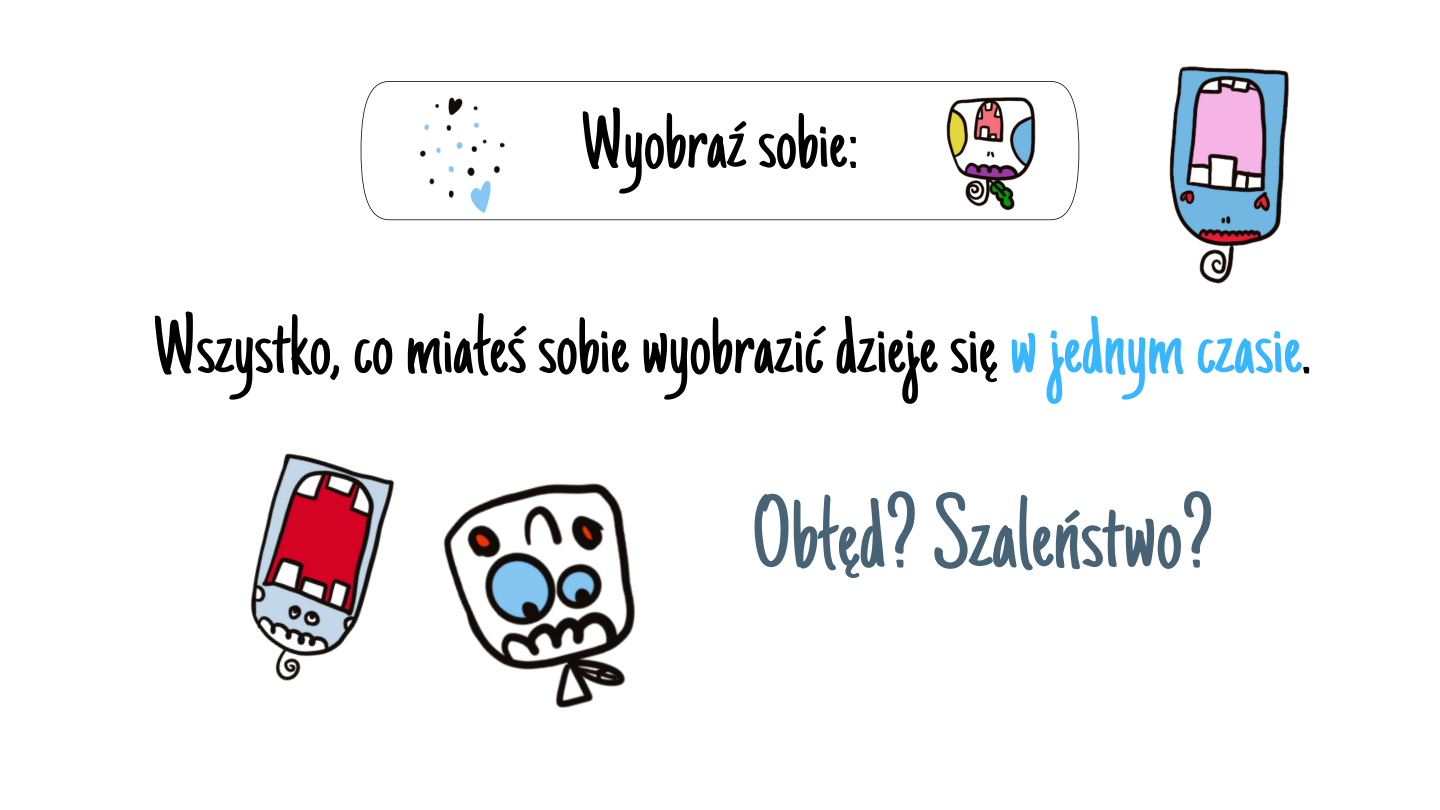
<style>
.page{position:relative;width:1440px;height:810px;background:#fff}
.page>*{position:absolute;margin:0;border:0;box-sizing:border-box;transform-origin:0 0}
.t1{font:104px "Just Another Hand";color:#486276}
.t2{font:86.1px "Just Another Hand";color:#000}
.t3{font:84.3px "Just Another Hand";color:#000}
.s1{color:#38b6ff}
</style>
<div class="page">
<svg style="left:361px;top:81px;width:718px;height:139px"></svg>
<img style="left:450px;top:483px;width:186px;height:226px">
<img style="left:400px;top:81px;width:128px;height:139px">
<img style="left:925px;top:81px;width:126px;height:139px">
<img style="left:1169px;top:66px;width:120px;height:218px">
<img style="left:250px;top:453px;width:200px;height:228px">
<p class="t3" style="left:581px;top:108px;width:280px">Wyobraź sobie:</p>
<p class="t2" style="left:153px;top:312px;width:1160px">Wszystko, co miałeś sobiewyobrazić dzieje się<span class="s1">wjednym czasie</span>.</p>
<p class="t1" style="left:752px;top:493px;width:464px">Obłęd?Szaleństwo?</p>
</div>
